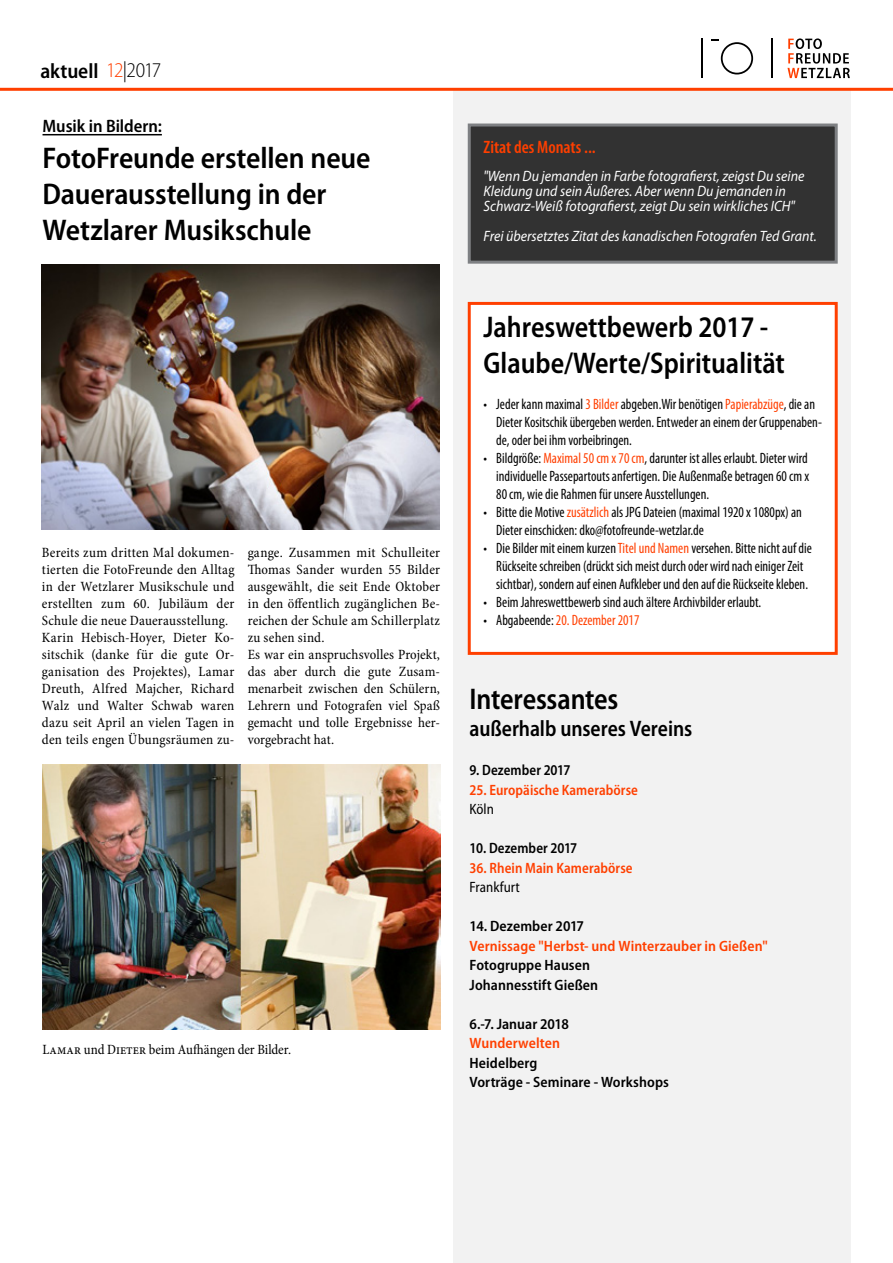
<style>
.page{position:relative;width:893px;height:1263px;background:#fff}
.page>*{position:absolute;margin:0;border:0;box-sizing:border-box;transform-origin:0 0}
.t1{font:600 semi-condensed 30px/36px "Myriad Pro";letter-spacing:-.005em;color:#000}
.t2{font:600 semi-condensed 30px/36px "Myriad Pro";letter-spacing:-.005em;color:#000;scale:.94 1}
.t3{font:600 semi-condensed 22.5px "Myriad Pro";letter-spacing:-.005em;color:#000;scale:.94 1}
.t4{font:600 semi-condensed 21px "Myriad Pro";letter-spacing:-.005em;color:#000}
.t5{font:600 condensed 18px "Myriad Pro";color:#ff3f00}
.t6{font:600 semi-condensed 18px "Myriad Pro";color:#000}
.t7{font:condensed 15px/18px "Myriad Pro";color:#000;scale:.94 1}
.t8{font:italic 15px/15px "Myriad Pro";color:#fff;scale:.93 1}
.t9{font:600 semi-condensed 15px/19.5px "Myriad Pro";letter-spacing:.005em;color:#000}
.t10{font:600 semi-condensed 15px "Myriad Pro";letter-spacing:.005em;color:#ff3f00}
.t11{font:600 semi-condensed 15px "Myriad Pro";letter-spacing:.005em;color:#ff3f00;scale:.94 1}
.t12{font:600 semi-condensed 15px "Myriad Pro";letter-spacing:.005em;color:#000;scale:.94 1}
.t13{font:condensed 15px "Myriad Pro";color:#ff3f00;scale:.94 1}
.t14{font:semi-condensed 15px "Myriad Pro";color:#000;scale:.94 1}
.t15{font:condensed 14.25px/17px "Minion Pro";letter-spacing:.01em;color:#000}
.s1{font-weight:300;color:#ff3f00}
.s2{font-weight:300}
.s3{color:#ff3f00}
.s4{color:#000}
</style>
<div class="page">
<div style="left:453px;top:89px;width:397px;height:1174px;background:#f2f2f2"></div>
<hr style="left:0;top:88px;width:893px;height:3px;background:#ff3f00">
<hr style="left:701px;top:39px;width:2px;height:39px;background:#000">
<hr style="left:771px;top:39px;width:2px;height:39px;background:#000">
<svg style="left:712px;top:39px;width:41px;height:35px"></svg>
<svg style="left:787px;top:38px;width:63px;height:40px"></svg>
<div style="left:469px;top:125px;width:367px;height:137px;background:#323232"></div>
<div style="left:468px;top:124px;width:370px;height:140px;border:3px solid #7e8083"></div>
<div style="left:469px;top:303px;width:367px;height:350px;background:#fff"></div>
<div style="left:468px;top:302px;width:370px;height:353px;border:3px solid #ff3f00"></div>
<hr style="left:43px;top:134px;width:119px;height:1px;background:#000">
<img style="left:41px;top:264px;width:398px;height:265px">
<img style="left:43px;top:764px;width:397px;height:265px">
<h3 class="t4" style="left:40px;top:57px;width:122px">aktuell <span class="s1">12</span><span class="s2">|2017</span></h3>
<p class="t6" style="left:43px;top:114px;width:121px">Musik in Bildern:</p>
<h1 class="t1" style="left:43px;top:139px;width:330px">FotoFreunde erstellen neue<br>Dauerausstellung in der<br>Wetzlarer Musikschule</h1>
<p class="t15" style="left:42px;top:544px;width:194px">Bereits zum dritten Mal dokumen&shy;tierten die FotoFreunde den Alltag in der Wetzlarer Musikschule und erstellten zum 60. Jubiläum der<br>Schule die neue Dauerausstellung.<br>Karin Hebisch-Hoyer, Dieter Ko&shy;sitschik (danke für die gute Or&shy;ganisation des Projektes), Lamar<br>Dreuth, Alfred Majcher, Richard<br>Walz und Walter Schwab waren dazu seit April an vielen Tagen in den teils engen Übungsräumen zu-</p>
<p class="t15" style="left:248px;top:544px;width:194px">gange. Zusammen mit Schulleiter<br>Thomas Sander wurden 55 Bilder ausgewählt, die seit Ende Oktober in den öffentlich zugänglichen Be&shy;reichen der Schule am Schillerplatz zu sehen sind.<br>Es war ein anspruchsvolles Projekt, das aber durch die gute Zusam&shy;menarbeit zwischen den Schülern,<br>Lehrern und Fotografen viel Spaß gemacht und tolle Ergebnisse her&shy;vorgebracht hat.</p>
<p class="t15" style="left:42px;top:1041px;width:250px">Lamar und Dieter beim Aufhängen der Bilder.</p>
<p class="t5" style="left:483px;top:136px;width:114px">Zitat des Monats ...</p>
<p class="t8" style="left:483px;top:168px;width:347px">"Wenn Du jemanden in Farbe fotografierst, zeigst Du seine<br>Kleidung und sein Äußeres. Aber wenn Du jemanden in<br>Schwarz-Weiß fotografierst, zeigt Du sein wirkliches ICH"</p>
<p class="t8" style="left:483px;top:228px;width:360px">Frei übersetztes Zitat des kanadischen Fotografen Ted Grant.</p>
<h1 class="t2" style="left:483px;top:308px;width:322px">Jahreswettbewerb 2017 -<br>Glaube/Werte/Spiritualität</h1>
<p class="t7" style="left:496px;top:394px;width:348px;text-indent:-13px">• Jeder kann maximal <span class="s3">3 Bilder</span> abgeben.Wir benötigen <span class="s3">Papierabzüge</span>, die an<br>Dieter Kositschik übergeben werden. Entweder an einem der Gruppenaben&shy;de, oder bei ihm vorbeibringen.</p>
<p class="t7" style="left:496px;top:448px;width:335px;text-align:justify;text-indent:-13px">• Bildgröße: <span class="s3">Maximal 50 cm x 70 cm</span>, darunter ist alles erlaubt. Dieter wird individuelle Passepartouts anfertigen. Die Außenmaße betragen 60 cm x 80 cm, wie die Rahmen für unsere Ausstellungen.</p>
<p class="t7" style="left:496px;top:502px;width:327px;text-indent:-13px">• Bitte die Motive <span class="s3">zusätzlich</span> als JPG Dateien (maximal 1920 x 1080px) an<br>Dieter einschicken: dko@fotofreunde-wetzlar.de</p>
<p class="t7" style="left:496px;top:538px;width:337px;text-indent:-13px">• Die Bilder mit einem kurzen <span class="s3">Titel und Namen</span> versehen. Bitte nicht auf die<br>Rückseite schreiben (drückt sich meist durch oder wird nach einiger Zeit sichtbar), sondern auf einen Aufkleber und den auf die Rückseite kleben.</p>
<p class="t7" style="left:483px;top:592px;width:297px">• Beim Jahreswettbewerb sind auch ältere Archivbilder erlaubt.</p>
<p class="t13" style="left:483px;top:611px;width:167px"><span class="s4">• Abgabeende:</span> 20. Dezember 2017</p>
<h1 class="t2" style="left:470px;top:680px;width:160px">Interessantes</h1>
<h2 class="t3" style="left:470px;top:715px;width:238px">außerhalb unseres Vereins</h2>
<p class="t12" style="left:470px;top:761px;width:109px">9. Dezember 2017</p>
<p class="t11" style="left:470px;top:780px;width:181px">25. Europäische Kamerabörse</p>
<p class="t14" style="left:470px;top:800px;width:27px">Köln</p>
<p class="t12" style="left:470px;top:839px;width:116px">10. Dezember 2017</p>
<p class="t11" style="left:470px;top:858px;width:175px">36. Rhein Main Kamerabörse</p>
<p class="t14" style="left:470px;top:878px;width:55px">Frankfurt</p>
<p class="t9" style="left:470px;top:916px;width:116px">14. Dezember 2017</p>
<p class="t10" style="left:470px;top:936px;width:300px">Vernissage "Herbst- und Winterzauber in Gießen"</p>
<p class="t9" style="left:470px;top:955px;width:130px">Fotogruppe Hausen<br>Johannesstift Gießen</p>
<p class="t9" style="left:470px;top:1014px;width:101px">6.-7. Januar 2018</p>
<p class="t10" style="left:470px;top:1034px;width:92px">Wunderwelten</p>
<p class="t9" style="left:470px;top:1053px;width:201px">Heidelberg<br>Vorträge - Seminare - Workshops</p>
</div>
